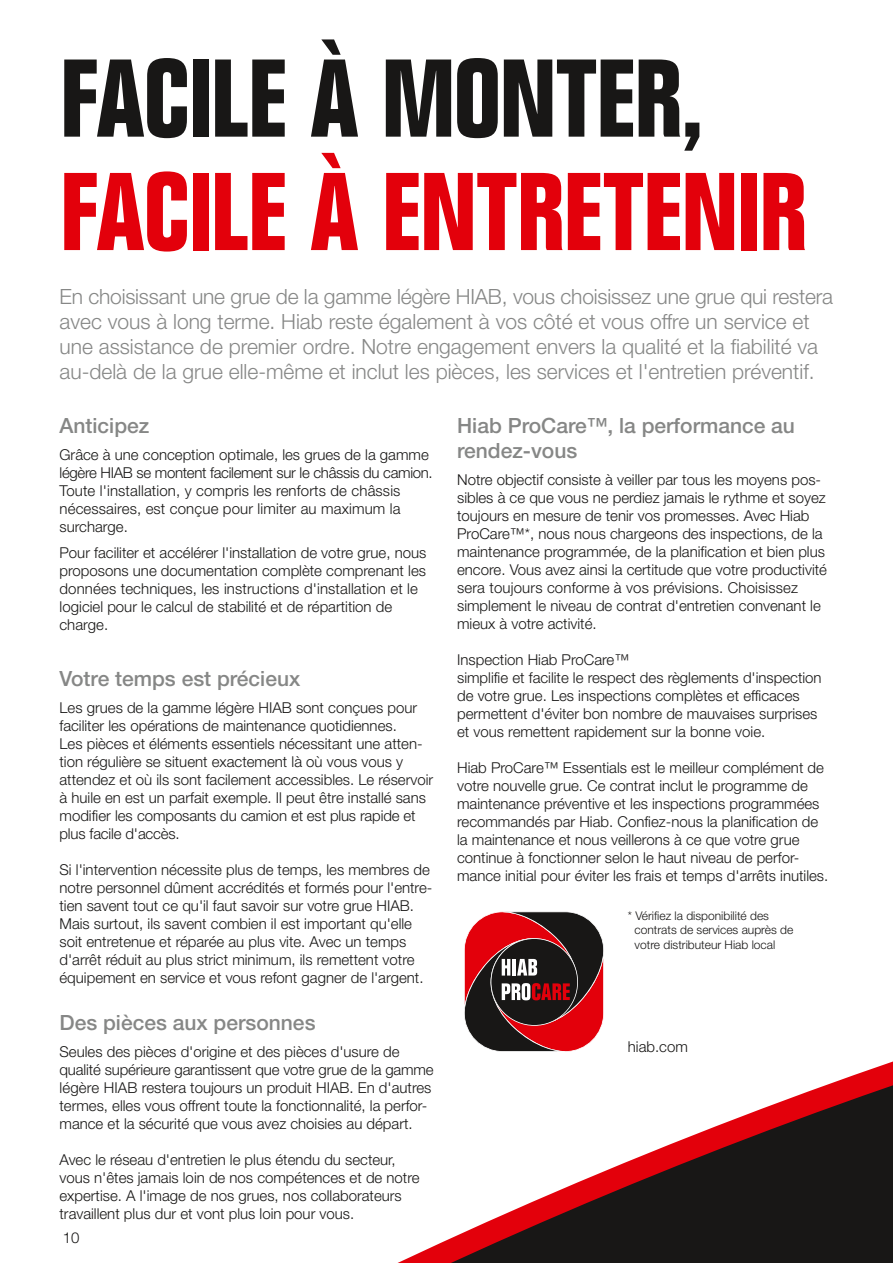
<style>
.page{position:relative;width:893px;height:1263px;background:#fff}
.page>*{position:absolute;margin:0;border:0;box-sizing:border-box;transform-origin:0 0}
.t1{font:700 condensed 108px "Folio Std";letter-spacing:-.015em;color:#e3000b}
.t2{font:700 condensed 108px "Folio Std";letter-spacing:-.02em;color:#181716}
.t3{font:300 21px/25.2px "Helvetica Neue LT Pro";color:#868786}
.t4{font:500 21px/25.2px "Helvetica Neue LT Pro";color:#868786}
.t5{font:500 21px "Helvetica Neue LT Std";color:#868786}
.t6{font:300 15px/18px "Helvetica Neue LT Pro";color:#181716}
.t7{font:300 15px "Helvetica Neue LT Std";color:#181716}
.t8{font:300 12px/14.4px "Helvetica Neue LT Pro";color:#181716}
</style>
<div class="page">
<svg style="left:397px;top:911px;width:496px;height:352px"></svg>
<h1 class="t2" style="left:60px;top:39px;width:646px">FACILE À MONTER,</h1>
<h1 class="t1" style="left:60px;top:152px;width:749px">FACILE À ENTRETENIR</h1>
<p class="t3" style="left:60px;top:283px;width:775px">En choisissant une grue de la gamme légère HIAB, vous choisissez une grue qui restera avec vous à long terme. Hiab reste également à vos côté et vous offre un service et une assistance de premier ordre. Notre engagement envers la qualité et la fiabilité va au-delà de la grue elle-même et inclut les pièces, les services et l'entretien préventif.</p>
<h2 class="t5" style="left:60px;top:413px;width:91px">Anticipez</h2>
<p class="t6" style="left:60px;top:445px;width:375px">Grâce à une conception optimale, les grues de la gamme légère HIAB se montent facilement sur le châssis du camion.<br>Toute l'installation, y compris les renforts de châssis nécessaires, est conçue pour limiter au maximum la surcharge.</p>
<p class="t6" style="left:60px;top:543px;width:368px">Pour faciliter et accélérer l'installation de votre grue, nous proposons une documentation complète comprenant les données techniques, les instructions d'installation et le logiciel pour le calcul de stabilité et de répartition de charge.</p>
<h2 class="t4" style="left:60px;top:666px;width:242px">Votre temps est précieux</h2>
<p class="t6" style="left:60px;top:698px;width:375px">Les grues de la gamme légère HIAB sont conçues pour faciliter les opérations de maintenance quotidiennes.<br>Les pièces et éléments essentiels nécessitant une atten&shy;tion régulière se situent exactement là où vous vous y attendez et où ils sont facilement accessibles. Le réservoir à huile en est un parfait exemple. Il peut être installé sans modifier les composants du camion et est plus rapide et plus facile d'accès.</p>
<p class="t6" style="left:60px;top:860px;width:374px">Si l'intervention nécessite plus de temps, les membres de notre personnel dûment accrédités et formés pour l'entre&shy;tien savent tout ce qu'il faut savoir sur votre grue HIAB.<br>Mais surtout, ils savent combien il est important qu'elle soit entretenue et réparée au plus vite. Avec un temps d'arrêt réduit au plus strict minimum, ils remettent votre équipement en service et vous refont gagner de l'argent.</p>
<h2 class="t4" style="left:60px;top:1010px;width:258px">Des pièces aux personnes</h2>
<p class="t6" style="left:60px;top:1042px;width:376px">Seules des pièces d'origine et des pièces d'usure de qualité supérieure garantissent que votre grue de la gamme légère HIAB restera toujours un produit HIAB. En d'autres termes, elles vous offrent toute la fonctionnalité, la perfor&shy;mance et la sécurité que vous avez choisies au départ.</p>
<p class="t6" style="left:60px;top:1150px;width:362px">Avec le réseau d'entretien le plus étendu du secteur, vous n'êtes jamais loin de nos compétences et de notre expertise. A l'image de nos grues, nos collaborateurs travaillent plus dur et vont plus loin pour vous.</p>
<p class="t6" style="left:63px;top:1228px;width:18px">10</p>
<h2 class="t4" style="left:457px;top:413px;width:339px">Hiab ProCare™, la performance au rendez-vous</h2>
<p class="t6" style="left:457px;top:470px;width:371px">Notre objectif consiste à veiller par tous les moyens pos&shy;sibles à ce que vous ne perdiez jamais le rythme et soyez toujours en mesure de tenir vos promesses. Avec Hiab ProCare™*, nous nous chargeons des inspections, de la maintenance programmée, de la planification et bien plus encore. Vous avez ainsi la certitude que votre productivité sera toujours conforme à vos prévisions. Choisissez simplement le niveau de contrat d'entretien convenant le mieux à votre activité.</p>
<p class="t6" style="left:457px;top:650px;width:366px">Inspection Hiab ProCare™<br>simplifie et facilite le respect des règlements d'inspection de votre grue. Les inspections complètes et efficaces permettent d'éviter bon nombre de mauvaises surprises et vous remettent rapidement sur la bonne voie.</p>
<p class="t6" style="left:457px;top:758px;width:373px">Hiab ProCare™ Essentials est le meilleur complément de votre nouvelle grue. Ce contrat inclut le programme de maintenance préventive et les inspections programmées recommandés par Hiab. Confiez-nous la planification de la maintenance et nous veillerons à ce que votre grue continue à fonctionner selon le haut niveau de perfor&shy;mance initial pour éviter les frais et temps d'arrêts inutiles.</p>
<p class="t8" style="left:635px;top:908px;width:160px;text-indent:-7px">* Vérifiez la disponibilité des contrats de services auprès de votre distributeur Hiab local</p>
<p class="t7" style="left:628px;top:1037px;width:62px">hiab.com</p>
</div>
